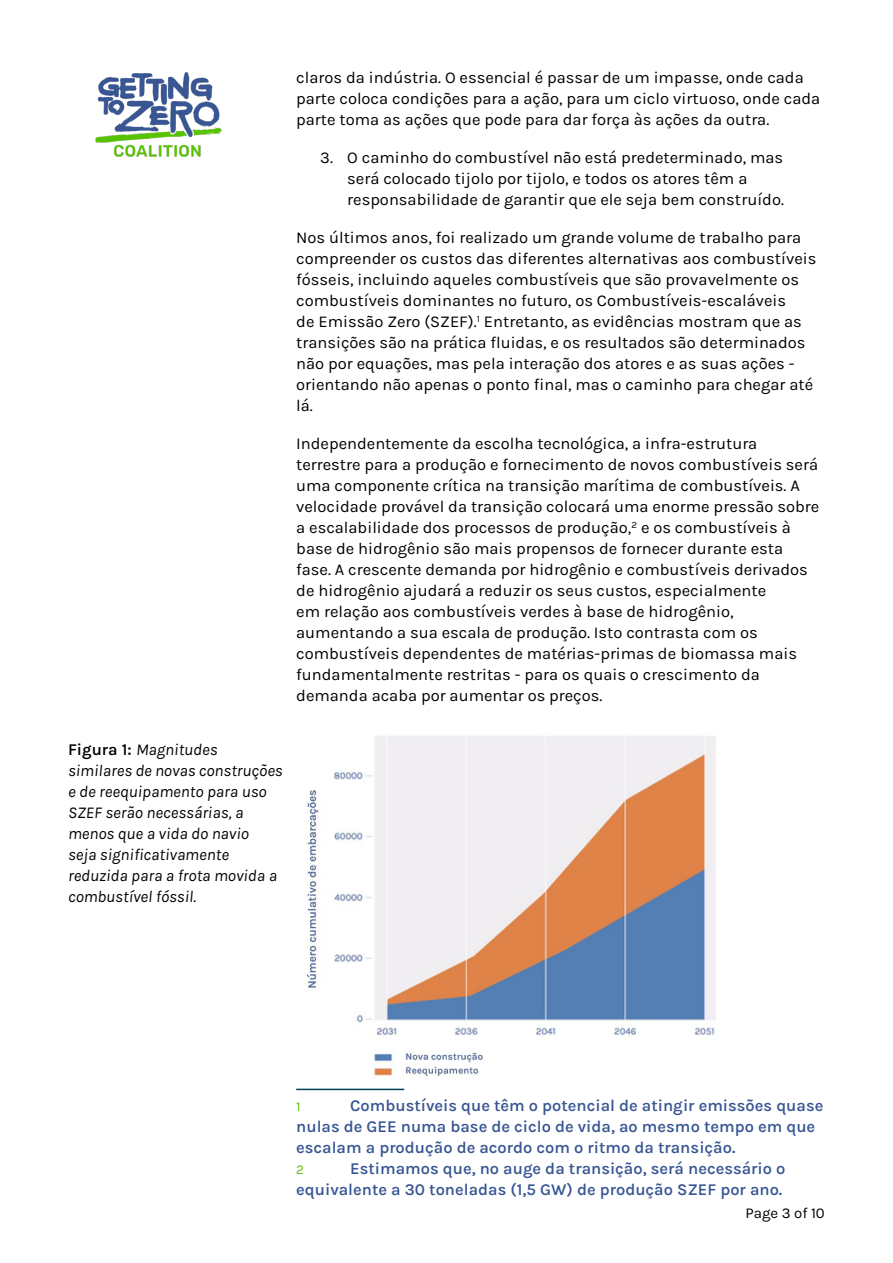
<style>
.page{position:relative;width:893px;height:1263px;background:#fff}
.page>*{position:absolute;margin:0;border:0;box-sizing:border-box;transform-origin:0 0}
.t1{font:16.5px/21px "Karla";color:#000}
.t2{font:600 16.5px/21px "Karla";color:#385693}
.t3{font:italic 16.5px/21px "Karla";color:#000}
.t4{font:15px "Karla";color:#000}
.t5{font:13.5px "Karla";color:#57c300}
.s1{font-weight:600;font-style:normal}
</style>
<div class="page">
<img style="left:95px;top:71px;width:127px;height:86px">
<hr style="left:296px;top:1089px;width:108px;height:1px;background:#004058">
<img style="left:305px;top:736px;width:414px;height:343px">
<p class="t1" style="left:296px;top:67px;width:526px">claros da indústria. O essencial é passar de um impasse, onde cada parte coloca condições para a ação, para um ciclo virtuoso, onde cada parte toma as ações que pode para dar força às ações da outra.</p>
<p class="t1" style="left:347px;top:147px;width:438px;text-indent:-27px">3. O caminho do combustível não está predeterminado, mas será colocado tijolo por tijolo, e todos os atores têm a responsabilidade de garantir que ele seja bem construído.</p>
<p class="t1" style="left:296px;top:227px;width:522px">Nos últimos anos, foi realizado um grande volume de trabalho para compreender os custos das diferentes alternativas aos combustíveis fósseis, incluindo aqueles combustíveis que são provavelmente os combustíveis dominantes no futuro, os Combustíveis-escaláveis<br>de Emissão Zero (SZEF).<sup>1</sup> Entretanto, as evidências mostram que as transições são na prática fluidas, e os resultados são determinados não por equações, mas pela interação dos atores e as suas ações - orientando não apenas o ponto final, mas o caminho para chegar até lá.</p>
<p class="t1" style="left:296px;top:433px;width:524px">Independentemente da escolha tecnológica, a infra-estrutura terrestre para a produção e fornecimento de novos combustíveis será uma componente crítica na transição marítima de combustíveis. A velocidade provável da transição colocará uma enorme pressão sobre a escalabilidade dos processos de produção,<sup>2</sup> e os combustíveis à base de hidrogênio são mais propensos de fornecer durante esta fase. A crescente demanda por hidrogênio e combustíveis derivados de hidrogênio ajudará a reduzir os seus custos, especialmente<br>em relação aos combustíveis verdes à base de hidrogênio, aumentando a sua escala de produção. Isto contrasta com os combustíveis dependentes de matérias-primas de biomassa mais fundamentalmente restritas - para os quais o crescimento da demanda acaba por aumentar os preços.</p>
<p class="t3" style="left:68px;top:738px;width:216px"><span class="s1">Figura 1:</span> Magnitudes similares de novas construções e de reequipamento para uso<br>SZEF serão necessárias, a menos que a vida do navio<br>seja significativamente reduzida para a frota movida a combustível fóssil.</p>
<p class="t2" style="left:296px;top:1094px;width:529px;text-indent:54px">Combustíveis que têm o potencial de atingir emissões quase nulas de GEE numa base de ciclo de vida, ao mesmo tempo em que escalam a produção de acordo com o ritmo da transição.</p>
<p class="t5" style="left:296px;top:1161px;width:9px">2</p>
<p class="t5" style="left:296px;top:1097px;width:6px">1</p>
<p class="t2" style="left:296px;top:1157px;width:491px;text-align:right">Estimamos que, no auge da transição, será necessário o equivalente a 30 toneladas (1,5 GW) de produção SZEF por ano.</p>
<p class="t4" style="left:745px;top:1203px;width:81px">Page 3 of 10</p>
</div>
